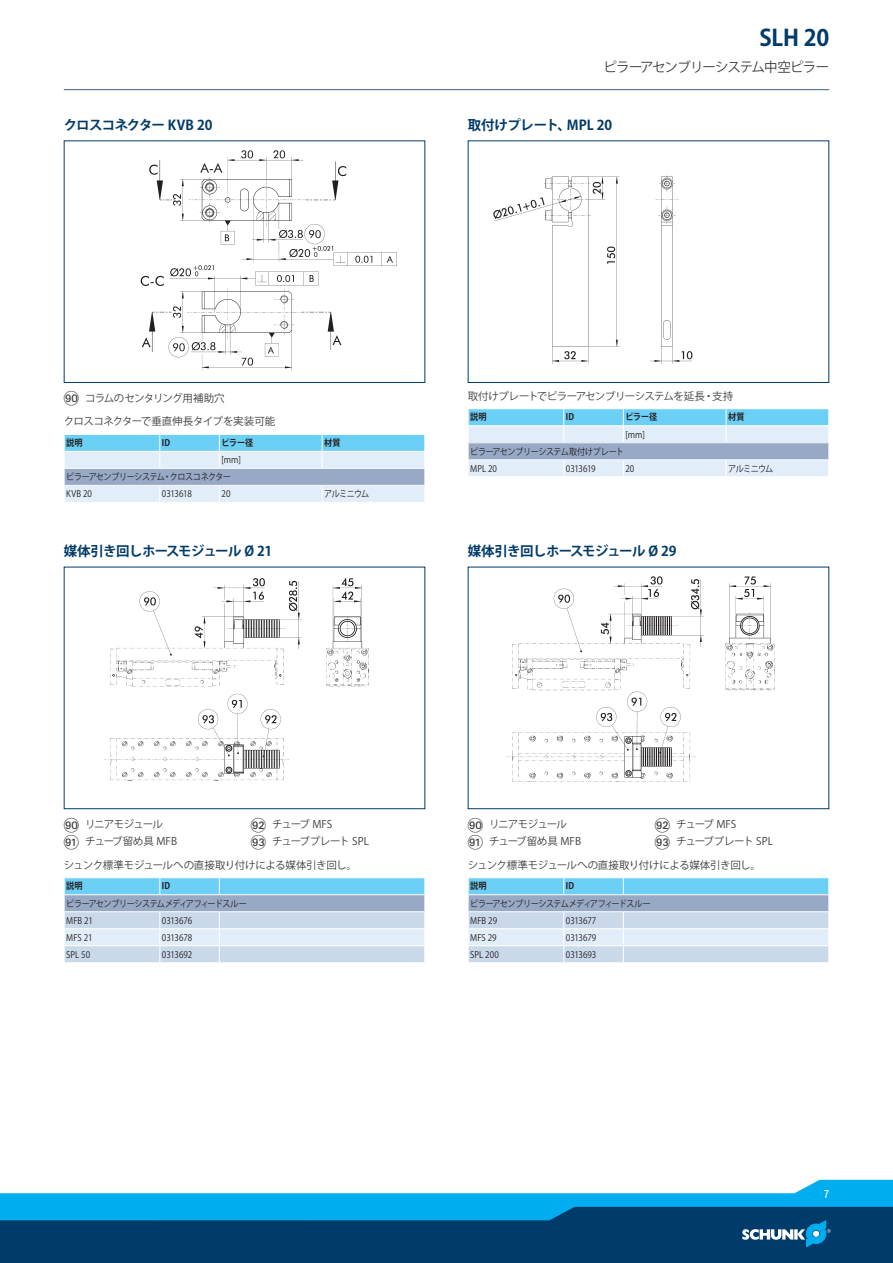
<style>
.page{position:relative;width:893px;height:1263px;background:#fff}
.page>*{position:absolute;margin:0;border:0;box-sizing:border-box;transform-origin:0 0}
.t1{font:700 22.5px "Koz Go Pr 6 N";color:#003b69}
.t2{font:700 13.5px "Koz Go Pr 6 N";letter-spacing:-.05em;color:#003b69}
.t3{font:13.5px "Koz Go Pr 6 N";letter-spacing:-.06em;color:#3e3e3f}
.t4{font:700 13.5px "Koz Go Pr 6 N";letter-spacing:-.005em;color:#003b69}
.t5{font:12px "SCHUNK Fago Pro";color:#fff}
.t6{font:10.5px "Koz Go Pr 6 N";letter-spacing:-.045em;color:#3e3e3f}
.t7{font:10.5px/17px "Koz Go Pr 6 N";letter-spacing:-.07em;color:#3e3e3f}
.t8{font:10.5px "Koz Go Pr 6 N";letter-spacing:-.065em;color:#3e3e3f}
.t9{font:9px/17px "Koz Go Pr 6 N";letter-spacing:-.04em;color:#231f20;scale:.9 1}
.t10{font:9px "Koz Go Pr 6 N";letter-spacing:-.01em;color:#231f20;scale:.9 1}
.t11{font:700 9px "Koz Go Pr 6 N";letter-spacing:.015em;color:#231f20;scale:.9 1}
.t12{font:9px "Koz Go Pr 6 N";letter-spacing:-.02em;color:#231f20;scale:.9 1}
.s1{font-family:"Deco Numbers LH Circle";font-size:15px}
</style>
<div class="page">
<div style="left:0;top:1202px;width:893px;height:61px;background:#003b69"></div>
<svg style="left:0;top:1180px;width:893px;height:67px"></svg>
<hr style="left:64px;top:89px;width:765px;height:1px;background:#35628d">
<div style="left:64px;top:140px;width:361px;height:243px;border:1px solid #003b69"></div>
<img style="left:140px;top:150px;width:257px;height:221px">
<svg style="left:64px;top:434px;width:361px;height:68px;background:#b5d6eb"></svg>
<hr style="left:64px;top:485px;width:96px;height:1px;background:#fff">
<hr style="left:160px;top:485px;width:59px;height:1px;background:#fff">
<hr style="left:219px;top:485px;width:103px;height:1px;background:#fff">
<hr style="left:322px;top:485px;width:103px;height:1px;background:#fff">
<div style="left:468px;top:140px;width:361px;height:243px;border:1px solid #003b69"></div>
<img style="left:493px;top:175px;width:200px;height:189px">
<svg style="left:468px;top:409px;width:361px;height:67px;background:#b4d6eb"></svg>
<hr style="left:468px;top:459px;width:96px;height:1px;background:#fff">
<hr style="left:564px;top:459px;width:59px;height:1px;background:#fff">
<hr style="left:623px;top:459px;width:103px;height:1px;background:#fff">
<hr style="left:726px;top:459px;width:103px;height:1px;background:#fff">
<div style="left:64px;top:567px;width:361px;height:242px;border:1px solid #003b69"></div>
<img style="left:104px;top:578px;width:265px;height:203px">
<svg style="left:64px;top:878px;width:361px;height:85px;background:#b6d4e9"></svg>
<hr style="left:64px;top:911px;width:96px;height:1px;background:#fff">
<hr style="left:160px;top:911px;width:59px;height:1px;background:#fff">
<hr style="left:219px;top:911px;width:206px;height:1px;background:#fff">
<div style="left:468px;top:567px;width:361px;height:242px;border:1px solid #003b69"></div>
<img style="left:506px;top:576px;width:269px;height:206px">
<svg style="left:468px;top:878px;width:361px;height:85px;background:#b6d4e9"></svg>
<hr style="left:468px;top:911px;width:96px;height:1px;background:#fff">
<hr style="left:564px;top:911px;width:59px;height:1px;background:#fff">
<hr style="left:623px;top:911px;width:206px;height:1px;background:#fff">
<h2 class="t2" style="left:64px;top:117px;width:150px">クロスコネクター KVB 20</h2>
<h1 class="t1" style="left:760px;top:25px;width:71px">SLH 20</h1>
<h2 class="t3" style="left:604px;top:60px;width:227px">ピラーアセンブリーシステム中空ピラー</h2>
<h2 class="t4" style="left:468px;top:117px;width:146px">取付けプレート、MPL 20</h2>
<p class="t8" style="left:64px;top:392px;width:162px"><span class="s1">IT</span> コラムのセンタリング用補助穴</p>
<p class="t6" style="left:64px;top:416px;width:213px">クロスコネクターで垂直伸長タイプを実装可能</p>
<p class="t11" style="left:66px;top:437px;width:20px">説明</p>
<p class="t11" style="left:162px;top:437px;width:11px">ID</p>
<p class="t11" style="left:221px;top:437px;width:37px">ピラー径</p>
<p class="t11" style="left:324px;top:437px;width:20px">材質</p>
<p class="t9" style="left:66px;top:452px;width:196px;text-indent:155px">[mm]ピラーアセンブリーシステム・クロスコネクター<br>KVB 20</p>
<p class="t9" style="left:162px;top:486px;width:35px">0313618</p>
<p class="t9" style="left:221px;top:486px;width:11px">20</p>
<p class="t9" style="left:324px;top:486px;width:52px">アルミニウム</p>
<h2 class="t2" style="left:64px;top:544px;width:210px">媒体引き回しホースモジュール Ø 21</h2>
<p class="t6" style="left:468px;top:390px;width:267px">取付けプレートでピラーアセンブリーシステムを延長・支持</p>
<p class="t11" style="left:470px;top:412px;width:20px">説明</p>
<p class="t11" style="left:566px;top:412px;width:11px">ID</p>
<p class="t11" style="left:625px;top:412px;width:37px">ピラー径</p>
<p class="t11" style="left:728px;top:412px;width:20px">材質</p>
<p class="t9" style="left:625px;top:426px;width:23px">[mm]</p>
<p class="t9" style="left:470px;top:443px;width:172px">ピラーアセンブリーシステム取付けプレート<br>MPL 20</p>
<p class="t9" style="left:566px;top:460px;width:35px">0313619</p>
<p class="t9" style="left:625px;top:460px;width:11px">20</p>
<p class="t9" style="left:728px;top:460px;width:52px">アルミニウム</p>
<h2 class="t2" style="left:468px;top:544px;width:210px">媒体引き回しホースモジュール Ø 29</h2>
<p class="t7" style="left:64px;top:816px;width:115px"><span class="s1">IT</span> リニアモジュール<br><span class="s1">IK</span> チューブ留め具 MFB</p>
<p class="t7" style="left:251px;top:816px;width:120px"><span class="s1">IL</span> チューブ MFS<br><span class="s1">IM</span> チューブプレート SPL</p>
<p class="t6" style="left:64px;top:859px;width:295px">シュンク標準モジュールへの直接取り付けによる媒体引き回し。</p>
<p class="t11" style="left:66px;top:881px;width:20px">説明</p>
<p class="t11" style="left:162px;top:881px;width:11px">ID</p>
<p class="t9" style="left:66px;top:895px;width:202px">ピラーアセンブリーシステムメディアフィードスルー<br>MFB 21</p>
<p class="t12" style="left:162px;top:915px;width:35px">0313676</p>
<p class="t7" style="left:468px;top:816px;width:115px"><span class="s1">IT</span> リニアモジュール<br><span class="s1">IK</span> チューブ留め具 MFB</p>
<p class="t7" style="left:655px;top:816px;width:120px"><span class="s1">IL</span> チューブ MFS<br><span class="s1">IM</span> チューブプレート SPL</p>
<p class="t6" style="left:468px;top:859px;width:295px">シュンク標準モジュールへの直接取り付けによる媒体引き回し。</p>
<p class="t11" style="left:470px;top:881px;width:20px">説明</p>
<p class="t11" style="left:566px;top:881px;width:11px">ID</p>
<p class="t9" style="left:470px;top:895px;width:202px">ピラーアセンブリーシステムメディアフィードスルー<br>MFB 29</p>
<p class="t10" style="left:566px;top:915px;width:35px">0313677</p>
<p class="t9" style="left:66px;top:929px;width:31px">MFS 21</p>
<p class="t10" style="left:162px;top:932px;width:35px">0313678</p>
<p class="t9" style="left:66px;top:946px;width:28px">SPL 50</p>
<p class="t10" style="left:162px;top:949px;width:35px">0313692</p>
<p class="t9" style="left:470px;top:929px;width:31px">MFS 29</p>
<p class="t10" style="left:566px;top:932px;width:35px">0313679</p>
<p class="t9" style="left:470px;top:946px;width:33px">SPL 200</p>
<p class="t10" style="left:566px;top:949px;width:35px">0313693</p>
<h3 class="t5" style="left:824px;top:1186px;width:6px">7</h3>
</div>
